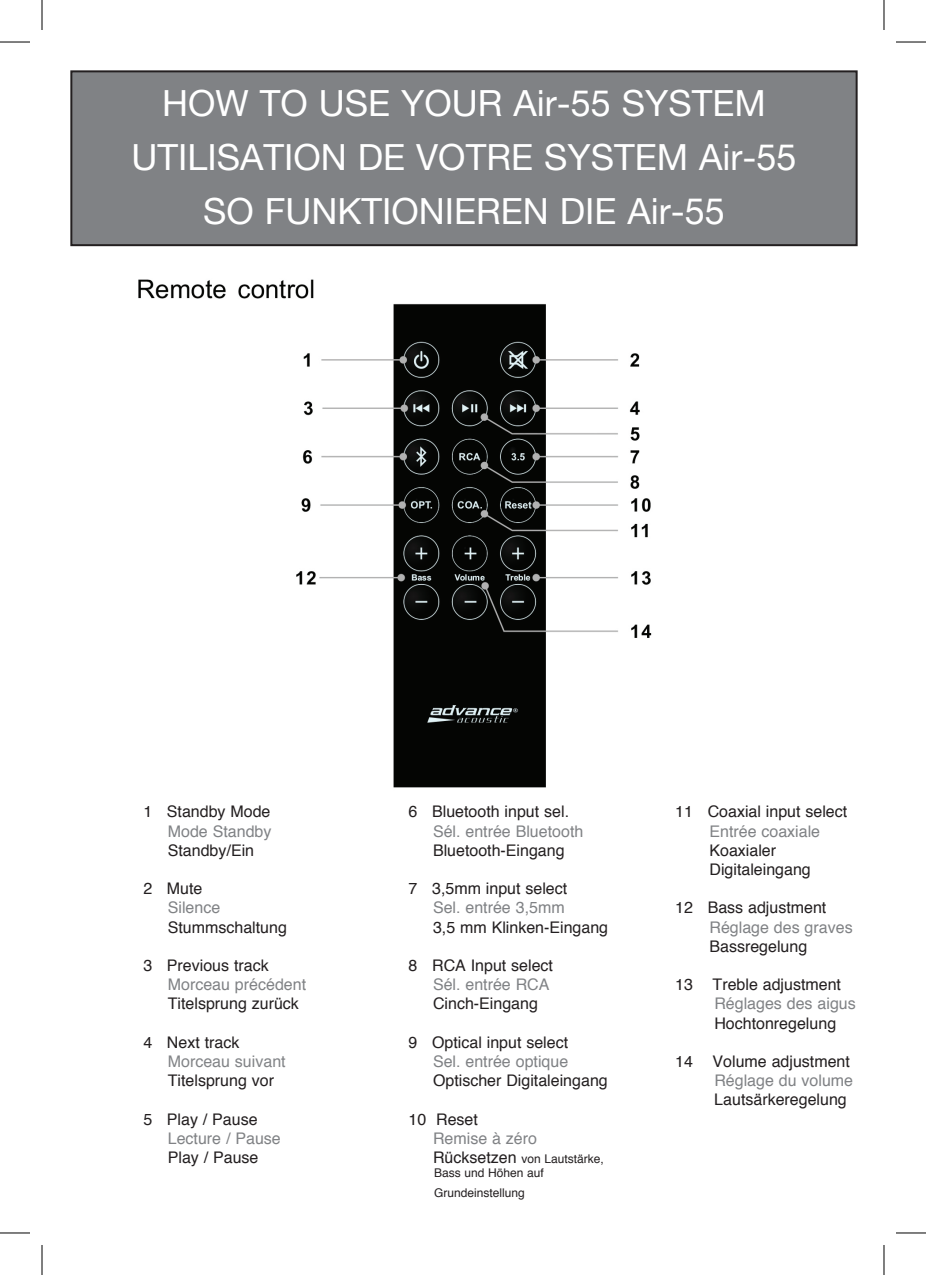
<style>
.page{position:relative;width:926px;height:1275px;background:#fff}
.page>*{position:absolute;margin:0;border:0;box-sizing:border-box;transform-origin:0 0}
.t1{font:36px/54px "Helvetica Neue";color:#fff;text-align:center}
.t2{font:16px/19.2px "Helvetica";color:#231f20}
.t3{font:16px "Helvetica";color:#808285}
.t4{font:16px "Helvetica";color:#828487}
.t5{font:12px/14.4px "Helvetica";color:#231f20}
.s1{font-size:16px}
</style>
<div class="page">
<div style="left:71px;top:71px;width:786px;height:174px;background:#808285"></div>
<div style="left:70px;top:70px;width:788px;height:176px;border:2px solid #231f20"></div>
<img style="left:138px;top:279px;width:514px;height:509px">
<hr style="left:0;top:42px;width:30px;height:1px;background:#000">
<hr style="left:896px;top:42px;width:30px;height:1px;background:#000">
<hr style="left:0;top:1232px;width:30px;height:1px;background:#000">
<hr style="left:896px;top:1232px;width:30px;height:1px;background:#000">
<hr style="left:42px;top:0;width:1px;height:30px;background:#000">
<hr style="left:42px;top:1245px;width:1px;height:30px;background:#000">
<hr style="left:884px;top:0;width:1px;height:30px;background:#000">
<hr style="left:884px;top:1245px;width:1px;height:30px;background:#000">
<h1 class="t1" style="left:132px;top:78px;width:666px">HOW TO USE YOUR Air-55 SYSTEM<br>UTILISATION DE VOTRE SYSTEM Air-55<br>SO FUNKTIONIEREN DIE Air-55</h1>
<p class="t2" style="left:143px;top:802px;width:129px">1 Standby Mode</p>
<p class="t3" style="left:168px;top:818px;width:105px">Mode Standby</p>
<p class="t2" style="left:168px;top:841px;width:88px">Standby/Ein</p>
<p class="t2" style="left:143px;top:879px;width:61px">2 Mute</p>
<p class="t3" style="left:168px;top:895px;width:54px">Silence</p>
<p class="t2" style="left:168px;top:918px;width:121px">Stummschaltung</p>
<p class="t2" style="left:143px;top:956px;width:127px">3 Previous track</p>
<p class="t3" style="left:168px;top:972px;width:140px">Morceau précédent</p>
<p class="t2" style="left:168px;top:994px;width:133px">Titelsprung zurück</p>
<p class="t2" style="left:143px;top:1033px;width:98px">4 Next track</p>
<p class="t4" style="left:168px;top:1049px;width:119px">Morceau suivant</p>
<p class="t2" style="left:168px;top:1071px;width:108px">Titelsprung vor</p>
<p class="t2" style="left:143px;top:1110px;width:116px">5 Play / Pause</p>
<p class="t3" style="left:168px;top:1126px;width:114px">Lecture / Pause</p>
<p class="t2" style="left:168px;top:1148px;width:92px">Play / Pause</p>
<p class="t2" style="left:409px;top:802px;width:162px">6 Bluetooth input sel.</p>
<p class="t3" style="left:433px;top:818px;width:152px">Sél. entrée Bluetooth</p>
<p class="t2" style="left:433px;top:841px;width:133px">Bluetooth-Eingang</p>
<p class="t2" style="left:409px;top:879px;width:160px">7 3,5mm input select</p>
<p class="t3" style="left:433px;top:895px;width:133px">Sel. entrée 3,5mm</p>
<p class="t2" style="left:433px;top:918px;width:177px">3,5 mm Klinken-Eingang</p>
<p class="t2" style="left:409px;top:956px;width:146px">8 RCA Input select</p>
<p class="t3" style="left:433px;top:972px;width:118px">Sél. entrée RCA</p>
<p class="t2" style="left:433px;top:994px;width:106px">Cinch-Eingang</p>
<p class="t2" style="left:409px;top:1033px;width:161px">9 Optical input select</p>
<p class="t3" style="left:433px;top:1049px;width:137px">Sel. entrée optique</p>
<p class="t2" style="left:433px;top:1071px;width:176px">Optischer Digitaleingang</p>
<p class="t2" style="left:409px;top:1110px;width:71px">10 Reset</p>
<p class="t3" style="left:433px;top:1126px;width:106px">Remise à zéro</p>
<p class="t5" style="left:433px;top:1152px;width:172px"><span class="s1">Rücksetzen</span> von Lautstärke,<br>Bass und Höhen auf</p>
<p class="t5" style="left:434px;top:1185px;width:92px">Grundeinstellung</p>
<p class="t2" style="left:675px;top:802px;width:174px">11 Coaxial input select</p>
<p class="t3" style="left:709px;top:818px;width:112px">Entrée coaxiale</p>
<p class="t2" style="left:709px;top:841px;width:103px">Koaxialer<br>Digitaleingang</p>
<p class="t2" style="left:675px;top:898px;width:153px">12 Bass adjustment</p>
<p class="t3" style="left:709px;top:914px;width:145px">Réglage des graves</p>
<p class="t2" style="left:709px;top:937px;width:99px">Bassregelung</p>
<p class="t2" style="left:675px;top:975px;width:167px">13 Treble adjustment</p>
<p class="t3" style="left:714px;top:991px;width:143px">Réglages des aigus</p>
<p class="t2" style="left:714px;top:1014px;width:123px">Hochtonregelung</p>
<p class="t2" style="left:675px;top:1052px;width:176px">14 Volume adjustment</p>
<p class="t3" style="left:714px;top:1068px;width:140px">Réglage du volume</p>
<p class="t2" style="left:714px;top:1090px;width:134px">Lautsärkeregelung</p>
</div>
